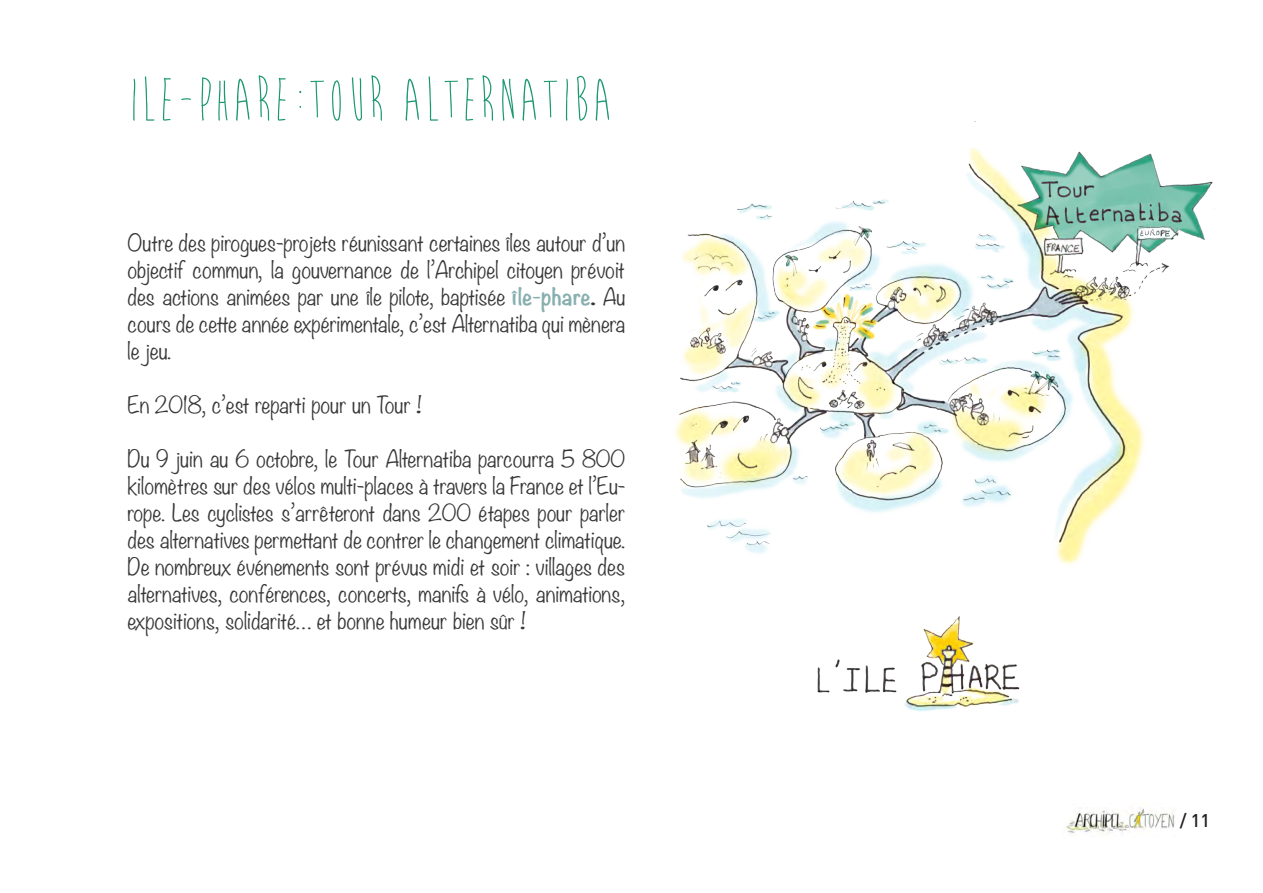
<style>
.page{position:relative;width:1263px;height:893px;background:#fff}
.page>*{position:absolute;margin:0;border:0;box-sizing:border-box;transform-origin:0 0}
.titre{font:63px "Brain Flower";color:#1b9872}
.texte{font:300 21px/27px "Noteworthy";color:#393838;text-align:justify}
.t1{font:500 18px "DIN Pro";color:#231f20}
.s1{font-weight:700;color:#88afaf}
.s2{font-weight:700}
</style>
<div class="page">
<img style="left:1066px;top:807px;width:109px;height:28px">
<img style="left:675px;top:121px;width:540px;height:444px">
<img style="left:817px;top:616px;width:203px;height:95px">
<p class="titre" style="left:128px;top:68px;width:488px">ILE-PHARE:TOUR ALTERNATIBA</p>
<p class="texte" style="left:128px;top:228px;width:499px">Outre des pirogues-projets réunissant certaines îles autour d’un objectif commun, la gouvernance de l’Archipel citoyen prévoit des actions animées par une île pilote, baptisée <span class="s1">île-phare</span><span class="s2">.</span> Au cours de cette année expérimentale, c’est Alternatiba qui mènera le jeu.</p>
<p class="texte" style="left:128px;top:390px;width:296px">En 2018, c’est reparti pour un Tour !</p>
<p class="texte" style="left:128px;top:444px;width:499px">Du 9 juin au 6 octobre, le Tour Alternatiba parcourra 5 800 kilomètres sur des vélos multi-places à travers la France et l’Eu&shy;rope. Les cyclistes s’arrêteront dans 200 étapes pour parler des alternatives permettant de contrer le changement climatique.<br>De nombreux événements sont prévus midi et soir : villages des alternatives, conférences, concerts, manifs à vélo, animations, expositions, solidarité… et bonne humeur bien sûr !</p>
<p class="t1" style="left:1180px;top:809px;width:32px">/ 11</p>
</div>
